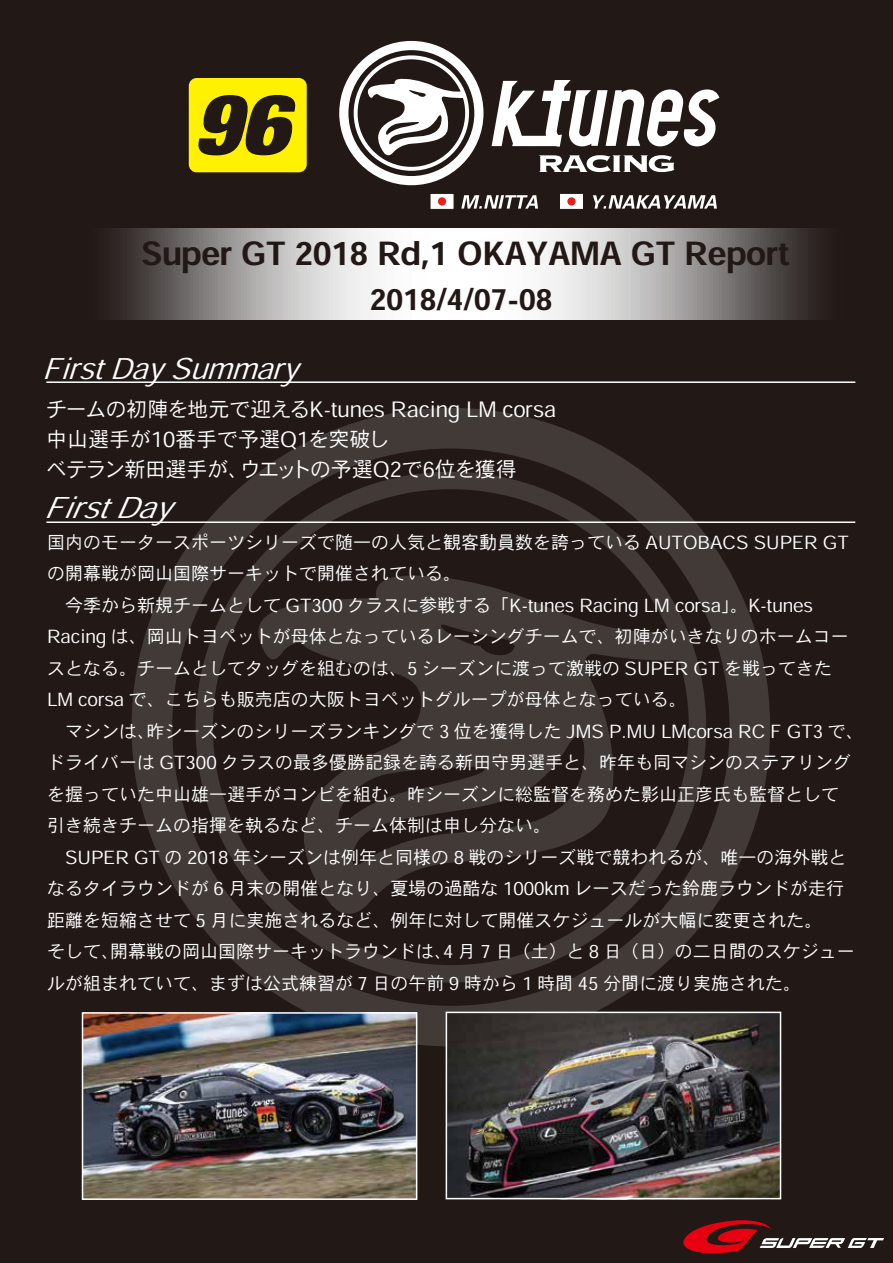
<style>
.page{position:relative;width:893px;height:1263px;background:#221815}
.page>*{position:absolute;margin:0;border:0;box-sizing:border-box;transform-origin:0 0}
.t1{font:31.65px "Heisei Kaku Go Std W7";color:#221815}
.t2{font:28.8px "Heisei Kaku Go Std W7";color:#221815}
.t3{font:italic 28.5px "Heisei Kaku Go Std W3";color:#fff;scale:1.05 1}
.t4{font:italic 28.35px "Heisei Kaku Go Std W3";color:#fff}
.t5{font:21px/30px "Heisei Kaku Go Std W3";color:#fff}
.t6{font:18px/31.5px "Heisei Kaku Go Std W3";color:#fff}
</style>
<div class="page">
<svg style="left:132px;top:408px;width:638px;height:638px"></svg>
<svg style="left:195px;top:472px;width:511px;height:510px"></svg>
<svg style="left:257px;top:571px;width:436px;height:347px"></svg>
<hr style="left:46px;top:381px;width:809px;height:2px;background:#fff">
<svg style="left:683px;top:1220px;width:201px;height:33px"></svg>
<hr style="left:46px;top:521px;width:809px;height:2px;background:#fff">
<div style="left:189px;top:78px;width:118px;height:94px;background:#fff100;border-radius:8px"></div>
<svg style="left:198px;top:95px;width:98px;height:60px"></svg>
<svg style="left:339px;top:41px;width:144px;height:144px"></svg>
<svg style="left:492px;top:80px;width:227px;height:67px"></svg>
<svg style="left:539px;top:155px;width:135px;height:17px"></svg>
<svg style="left:461px;top:195px;width:77px;height:14px"></svg>
<div style="left:430px;top:193px;width:24px;height:17px;background:#fff;border:1px solid #221815"></div>
<div style="left:438px;top:197px;width:8px;height:9px;background:#e7211a;border-radius:50%"></div>
<svg style="left:593px;top:195px;width:124px;height:14px"></svg>
<div style="left:559px;top:193px;width:25px;height:17px;background:#fff;border:1px solid #221815"></div>
<div style="left:567px;top:197px;width:9px;height:9px;background:#e7211a;border-radius:50%"></div>
<svg style="left:108px;top:228px;width:713px;height:92px;background:#b2b0af"></svg>
<img style="left:85px;top:1015px;width:329px;height:182px">
<img style="left:449px;top:1015px;width:329px;height:181px">
<div style="left:82px;top:1012px;width:335px;height:188px;border:2px solid #fff"></div>
<div style="left:446px;top:1012px;width:335px;height:187px;border:2px solid #fff"></div>
<h1 class="t1" style="left:141px;top:234px;width:650px">Super GT 2018 Rd,1 OKAYAMA GT Report</h1>
<h2 class="t2" style="left:370px;top:281px;width:184px">2018/4/07-08</h2>
<h3 class="t4" style="left:43px;top:350px;width:256px">FirstDay Summary</h3>
<p class="t5" style="left:46px;top:394px;width:512px">チームの初陣を地元で迎えるK-tunes Racing LM corsa中山選手が10番手で予選Q1を突破し<br>ベテラン新田選手が、ウエットの予選Q2で6位を獲得</p>
<h3 class="t3" style="left:44px;top:489px;width:137px">FirstDay</h3>
<p class="t6" style="left:47px;top:526px;width:818px">国内のモータースポーツシリーズで随一の人気と観客動員数を誇っている AUTOBACS SUPER GTの開幕戦が岡山国際サーキットで開催されている。<br>　今季から新規チームとして GT300 クラスに参戦する「K-tunes Racing LM corsa」。K-tunes Racing は、岡山トヨペットが母体となっているレーシングチームで、初陣がいきなりのホームコースとなる。チームとしてタッグを組むのは、5 シーズンに渡って激戦の SUPER GT を戦ってきた<br>LM corsa で、こちらも販売店の大阪トヨペットグループが母体となっている。<br>　マシンは、昨シーズンのシリーズランキングで 3 位を獲得した JMS P.MU LMcorsa RC F GT3 で、ドライバーは GT300 クラスの最多優勝記録を誇る新田守男選手と、昨年も同マシンのステアリングを握っていた中山雄一選手がコンビを組む。昨シーズンに総監督を務めた影山正彦氏も監督として<br>引き続きチームの指揮を執るなど、チーム体制は申し分ない。<br>　SUPER GT の 2018 年シーズンは例年と同様の 8 戦のシリーズ戦で競われるが、唯一の海外戦となるタイラウンドが 6 月末の開催となり、夏場の過酷な 1000km レースだった鈴鹿ラウンドが走行距離を短縮させて 5 月に実施されるなど、例年に対して開催スケジュールが大幅に変更された。<br>そして、開幕戦の岡山国際サーキットラウンドは、4 月 7 日（土）と 8 日（日）の二日間のスケジュールが組まれていて、まずは公式練習が 7 日の午前 9 時から 1 時間 45 分間に渡り実施された。</p>
</div>
